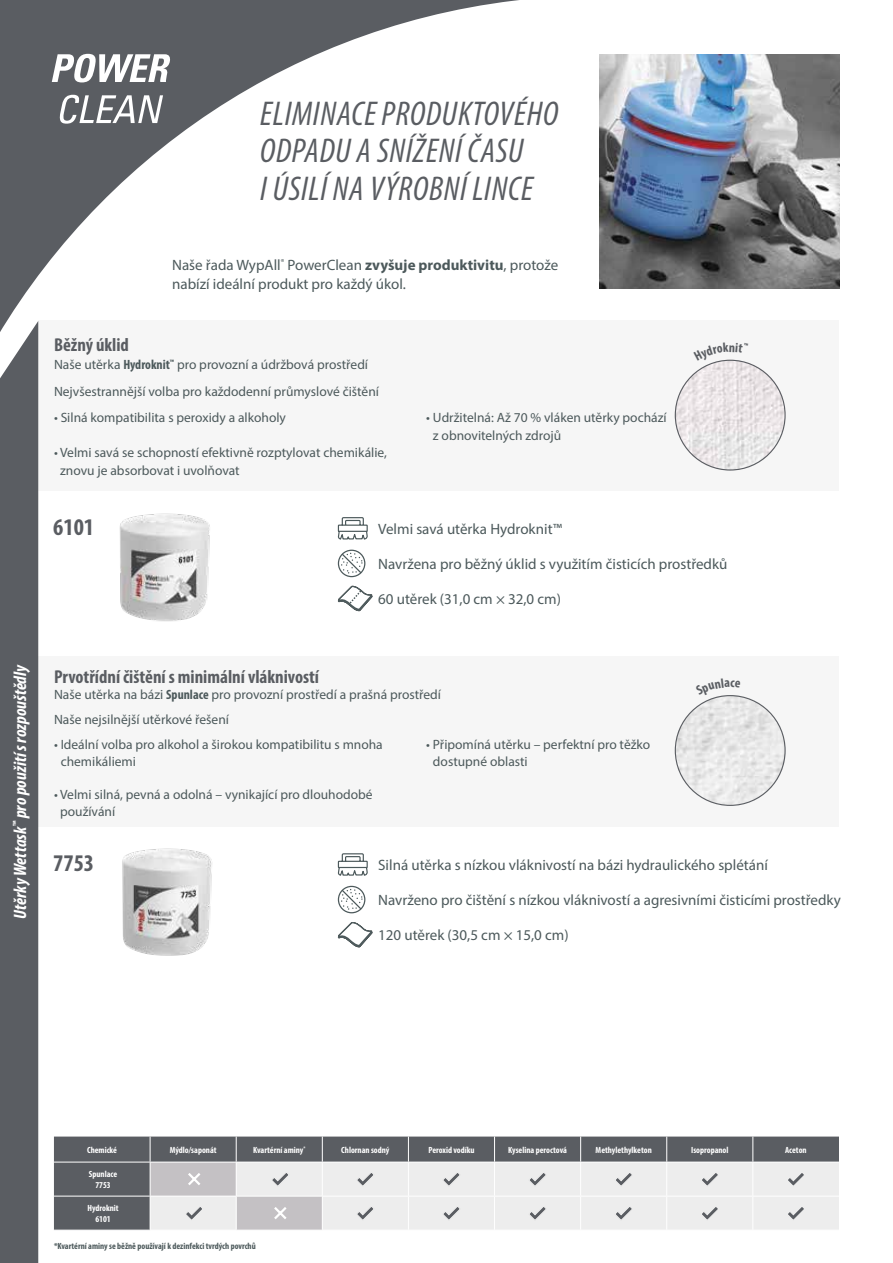
<style>
.page{position:relative;width:893px;height:1263px;background:#fff}
.page>*{position:absolute;margin:0;border:0;box-sizing:border-box;transform-origin:0 0}
.t1{font:italic condensed 34.5px/37.5px "Myriad Pro";letter-spacing:.02em;color:#5a5d62}
.t2{font:700 condensed 24px "Myriad Pro";color:#5a5d62}
.t3{font:700 condensed 18.75px "Myriad Pro";color:#5a5d62}
.t4{font:italic 700 condensed 18px "Myriad Pro";color:#fff}
.t5{font:15px/19.5px "Myriad Pro";color:#4c595b}
.t6{font:13.5px/16.5px "Myriad Pro";color:#4c595b}
.t7{font:700 condensed 9px/10.5px "Myriad Pro";color:#fff;text-align:center}
.t8{font:700 condensed 9px "Myriad Pro";color:#4c595b}
.s1{font-weight:700}
.s2{font-weight:700;font-stretch:condensed}
</style>
<div class="page">
<div style="left:38px;top:321px;width:801px;height:170px;background:#f6f6f6"></div>
<div style="left:38px;top:657px;width:801px;height:170px;background:#f6f6f6"></div>
<div style="left:0;top:373px;width:38px;height:890px;background:#5a5d62"></div>
<img style="left:675px;top:360px;width:111px;height:111px;border-radius:55px">
<img style="left:675px;top:695px;width:111px;height:111px;border-radius:55px">
<img style="left:599px;top:54px;width:240px;height:235px">
<svg style="left:54px;top:1136px;width:785px;height:94px;background:#5f6267"></svg>
<div style="left:323px;top:1163px;width:516px;height:67px;background:#ededed"></div>
<svg style="left:408px;top:1136px;width:1px;height:26px"></svg>
<svg style="left:494px;top:1136px;width:1px;height:26px"></svg>
<svg style="left:580px;top:1136px;width:1px;height:26px"></svg>
<hr style="left:54px;top:1162px;width:96px;height:1px;background:#fff">
<hr style="left:322px;top:1162px;width:86px;height:1px;background:#fff">
<hr style="left:408px;top:1162px;width:87px;height:1px;background:#fff">
<hr style="left:408px;top:1162px;width:1px;height:34px;background:#fff">
<hr style="left:495px;top:1162px;width:86px;height:1px;background:#fff">
<hr style="left:494px;top:1162px;width:1px;height:34px;background:#fff">
<hr style="left:581px;top:1162px;width:86px;height:1px;background:#fff">
<hr style="left:580px;top:1162px;width:1px;height:34px;background:#fff">
<hr style="left:667px;top:1162px;width:86px;height:1px;background:#fff">
<hr style="left:753px;top:1162px;width:86px;height:1px;background:#fff">
<hr style="left:54px;top:1196px;width:96px;height:1px;background:#fff">
<hr style="left:322px;top:1196px;width:86px;height:1px;background:#fff">
<hr style="left:408px;top:1196px;width:87px;height:1px;background:#fff">
<hr style="left:408px;top:1196px;width:1px;height:34px;background:#fff">
<hr style="left:495px;top:1196px;width:86px;height:1px;background:#fff">
<hr style="left:494px;top:1196px;width:1px;height:34px;background:#fff">
<hr style="left:581px;top:1196px;width:86px;height:1px;background:#fff">
<hr style="left:580px;top:1196px;width:1px;height:34px;background:#fff">
<hr style="left:667px;top:1196px;width:86px;height:1px;background:#fff">
<hr style="left:753px;top:1196px;width:86px;height:1px;background:#fff">
<svg style="left:666px;top:1136px;width:1px;height:26px"></svg>
<hr style="left:666px;top:1162px;width:1px;height:34px;background:#fff">
<hr style="left:666px;top:1196px;width:1px;height:34px;background:#fff">
<svg style="left:752px;top:1136px;width:1px;height:26px"></svg>
<hr style="left:752px;top:1162px;width:1px;height:34px;background:#fff">
<hr style="left:752px;top:1196px;width:1px;height:34px;background:#fff">
<svg style="left:355px;top:1170px;width:21px;height:19px"></svg>
<svg style="left:441px;top:1170px;width:21px;height:19px"></svg>
<svg style="left:527px;top:1170px;width:21px;height:19px"></svg>
<svg style="left:613px;top:1170px;width:21px;height:19px"></svg>
<svg style="left:699px;top:1170px;width:21px;height:19px"></svg>
<svg style="left:785px;top:1170px;width:21px;height:19px"></svg>
<svg style="left:150px;top:1136px;width:173px;height:94px;background:#b8b8ba"></svg>
<svg style="left:355px;top:1204px;width:21px;height:19px"></svg>
<svg style="left:441px;top:1204px;width:21px;height:19px"></svg>
<svg style="left:527px;top:1204px;width:21px;height:19px"></svg>
<svg style="left:613px;top:1204px;width:21px;height:19px"></svg>
<svg style="left:699px;top:1204px;width:21px;height:19px"></svg>
<svg style="left:785px;top:1204px;width:21px;height:19px"></svg>
<img style="left:122px;top:848px;width:90px;height:108px">
<svg style="left:337px;top:517px;width:31px;height:23px"></svg>
<svg style="left:338px;top:550px;width:27px;height:27px"></svg>
<svg style="left:337px;top:585px;width:36px;height:27px"></svg>
<svg style="left:337px;top:853px;width:31px;height:23px"></svg>
<svg style="left:338px;top:886px;width:27px;height:27px"></svg>
<svg style="left:337px;top:922px;width:36px;height:26px"></svg>
<svg style="left:0;top:0;width:519px;height:373px"></svg>
<img style="left:119px;top:513px;width:91px;height:109px">
<svg style="left:58px;top:95px;width:105px;height:29px"></svg>
<svg style="left:52px;top:54px;width:119px;height:28px"></svg>
<h3 class="t4" style="left:9px;top:919px;width:257px;rotate:-90deg">Utěrky Wettask<sup>™</sup> pro použití s rozpouštědly</h3>
<h1 class="t1" style="left:260px;top:94px;width:300px">ELIMINACE PRODUKTOVÉHO<br>ODPADU A SNÍŽENÍ ČASU<br>I ÚSILÍ NA VÝROBNÍ LINCE</h1>
<p class="t5" style="left:172px;top:255px;width:388px">Naše řada WypAll<sup>®</sup> PowerClean <span class="s1">zvyšuje produktivitu</span>, protože nabízí ideální produkt pro každý úkol.</p>
<h3 class="t3" style="left:54px;top:333px;width:76px">Běžný úklid</h3>
<p class="t6" style="left:54px;top:351px;width:327px;line-height:26.5px">Naše utěrka <span class="s2">Hydroknit</span><sup>™</sup> pro provozní a údržbová prostředí<br>Nejvšestrannější volba pro každodenní průmyslové čištění</p>
<p class="t6" style="left:54px;top:409px;width:233px">• Silná kompatibilita s peroxidy a alkoholy</p>
<p class="t6" style="left:60px;top:443px;width:328px;line-height:18px;text-indent:-6px">• Velmi savá se schopností efektivně rozptylovat chemikálie, znovu je absorbovat i uvolňovat</p>
<p class="t6" style="left:433px;top:408px;width:235px;line-height:18px;text-indent:-7px">• Udržitelná: Až 70 % vláken utěrky pochází z obnovitelných zdrojů</p>
<h2 class="t2" style="left:53px;top:512px;width:42px">6101</h2>
<p class="t5" style="left:378px;top:519px;width:185px">Velmi savá utěrka Hydroknit™</p>
<p class="t5" style="left:378px;top:554px;width:351px">Navržena pro běžný úklid s využitím čisticích prostředků</p>
<p class="t5" style="left:378px;top:589px;width:184px">60 utěrek (31,0 cm × 32,0 cm)</p>
<h3 class="t3" style="left:54px;top:665px;width:267px">Prvotřídní čištění s minimální vláknivostí</h3>
<p class="t6" style="left:54px;top:682px;width:389px;line-height:25px">Naše utěrka na bázi <span class="s2">Spunlace</span> pro provozní prostředí a prašná prostředí<br>Naše nejsilnější utěrkové řešení</p>
<p class="t6" style="left:61px;top:736px;width:324px;text-indent:-7px">• Ideální volba pro alkohol a širokou kompatibilitu s mnoha chemikáliemi</p>
<p class="t6" style="left:60px;top:786px;width:314px;text-indent:-6px">• Velmi silná, pevná a odolná – vynikající pro dlouhodobé používání</p>
<p class="t6" style="left:433px;top:736px;width:219px;text-indent:-7px">• Připomíná utěrku – perfektní pro těžko dostupné oblasti</p>
<h2 class="t2" style="left:53px;top:848px;width:42px">7753</h2>
<p class="t5" style="left:378px;top:855px;width:391px">Silná utěrka s nízkou vláknivostí na bázi hydraulického splétání</p>
<p class="t5" style="left:378px;top:890px;width:464px">Navrženo pro čištění s nízkou vláknivostí a agresivními čisticími prostředky</p>
<p class="t5" style="left:378px;top:925px;width:192px">120 utěrek (30,5 cm × 15,0 cm)</p>
<p class="t7" style="left:87px;top:1144px;width:31px">Chemické</p>
<p class="t7" style="left:170px;top:1144px;width:48px">Mýdlo/saponát</p>
<p class="t7" style="left:253px;top:1144px;width:54px">Kvartérní aminy<sup>*</sup></p>
<p class="t7" style="left:341px;top:1144px;width:50px">Chlornan sodný</p>
<p class="t7" style="left:428px;top:1144px;width:48px">Peroxid vodíku</p>
<p class="t7" style="left:508px;top:1144px;width:60px">Kyselina peroctová</p>
<p class="t7" style="left:596px;top:1144px;width:58px">Methylethylketon</p>
<p class="t7" style="left:691px;top:1144px;width:39px">Isopropanol</p>
<p class="t7" style="left:785px;top:1144px;width:23px">Aceton</p>
<p class="t7" style="left:89px;top:1169px;width:30px">Spunlace<br>7753</p>
<p class="t7" style="left:88px;top:1203px;width:33px">Hydroknit<br>6101</p>
<p class="t8" style="left:54px;top:1241px;width:203px">*Kvartérní aminy se běžně používají k dezinfekci tvrdých povrchů</p>
</div>
